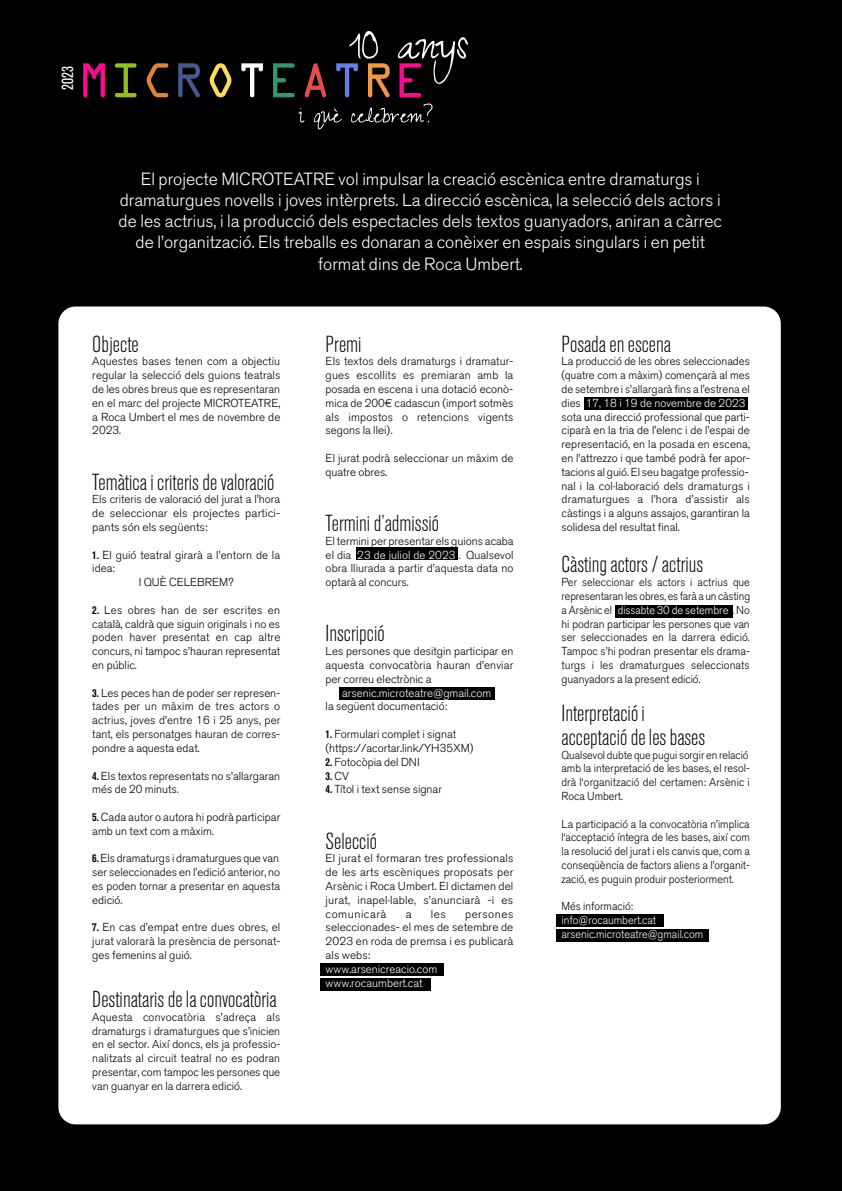
<style>
.page{position:relative;width:842px;height:1191px;background:#000}
.page>*{position:absolute;margin:0;border:0;box-sizing:border-box;transform-origin:0 0}
.t1{font:300 condensed 23px/24px "Akzidenz Grotesk BQ";color:#000}
.t2{font:300 17.5px/21px "Akzidenz Grotesk BQ";color:#fff;text-align:center}
.t3{font:condensed 15.9px "Akzidenz Grotesk BQ";color:#fff}
.t4{font:300 11.5px/13.8px "Akzidenz Grotesk BQ";color:#000;text-align:justify}
.t5{font:300 11.5px/13.8px "Akzidenz Grotesk BQ";color:#000;text-align:justify;scale:.94 1}
.t6{font:300 11.5px/13.8px "Akzidenz Grotesk BQ";color:#000;text-align:justify;scale:.95 1}
.t7{font:300 11.5px/13.8px "Akzidenz Grotesk BQ";color:#fff}
.t8{font:300 11.5px/13.8px "Akzidenz Grotesk BQ";color:#fff;scale:.95 1}
.t9{font:11.5px "Akzidenz Grotesk BQ Bd Cnd Alt";color:#000}
.s1{font-family:"Akzidenz Grotesk BQ Bd Cnd Alt";font-weight:400}
.s2{color:#fff}
.s3{font-family:"Akzidenz Grotesk BQ";font-weight:300}
</style>
<div class="page">
<svg style="left:83px;top:63px;width:22px;height:34px"></svg>
<svg style="left:115px;top:63px;width:22px;height:34px"></svg>
<svg style="left:147px;top:63px;width:21px;height:34px"></svg>
<svg style="left:178px;top:63px;width:22px;height:34px"></svg>
<svg style="left:210px;top:63px;width:21px;height:34px"></svg>
<svg style="left:241px;top:63px;width:22px;height:34px"></svg>
<svg style="left:273px;top:63px;width:22px;height:34px"></svg>
<svg style="left:305px;top:63px;width:21px;height:34px"></svg>
<svg style="left:398px;top:37px;width:70px;height:60px"></svg>
<svg style="left:336px;top:31px;width:54px;height:66px"></svg>
<svg style="left:298px;top:108px;width:6px;height:14px"></svg>
<svg style="left:314px;top:109px;width:28px;height:20px"></svg>
<svg style="left:351px;top:103px;width:82px;height:19px"></svg>
<div style="left:58px;top:306px;width:723px;height:818px;background:#fff;border-radius:17px"></div>
<div style="left:356px;top:547px;width:101px;height:13px;background:#000"></div>
<div style="left:339px;top:687px;width:156px;height:13px;background:#000"></div>
<div style="left:320px;top:963px;width:124px;height:12px;background:#000"></div>
<div style="left:320px;top:978px;width:110px;height:12px;background:#000"></div>
<div style="left:556px;top:914px;width:108px;height:13px;background:#000"></div>
<div style="left:556px;top:929px;width:152px;height:12px;background:#000"></div>
<div style="left:584px;top:397px;width:163px;height:12px;background:#000"></div>
<div style="left:615px;top:605px;width:118px;height:12px;background:#000"></div>
<h3 class="t3" style="left:59px;top:90px;width:25px;rotate:-90deg">2023</h3>
<p class="t2" style="left:119px;top:169px;width:605px">El projecte MICROTEATRE vol impulsar la creació escènica entre dramaturgs i dramaturgues novells i joves intèrprets. La direcció escènica, la selecció dels actors i de les actrius, i la producció dels espectacles dels textos guanyadors, aniran a càrrec de l’organització. Els treballs es donaran a conèixer en espais singulars i en petit format dins de Roca Umbert.</p>
<h1 class="t1" style="left:92px;top:332px;width:48px">Objecte</h1>
<p class="t4" style="left:92px;top:355px;width:190px">Aquestes bases tenen com a objectiu regular la selecció dels guions teatrals de les obres breus que es representaran en el marc del projecte MICROTEATRE, a Roca Umbert el mes de novembre de 2023.</p>
<h1 class="t1" style="left:92px;top:470px;width:184px">Temàtica i criteris de valoració</h1>
<p class="t4" style="left:92px;top:493px;width:190px">Els criteris de valoració del jurat a l'hora de seleccionar els projectes partici&shy;pants són els següents:</p>
<p class="t4" style="left:92px;top:548px;width:189px"><span class="s1">1.</span> El guió teatral girarà a l’entorn de la</p>
<p class="t4" style="left:92px;top:562px;width:24px">idea:</p>
<p class="t4" style="left:139px;top:575px;width:97px">I QUÈ CELEBREM?</p>
<p class="t4" style="left:92px;top:603px;width:189px"><span class="s1">2.</span> Les obres han de ser escrites en català, caldrà que siguin originals i no es poden haver presentat en cap altre concurs, ni tampoc s’hauran representat en públic.</p>
<p class="t4" style="left:92px;top:686px;width:190px"><span class="s1">3.</span> Les peces han de poder ser represen&shy;tades per un màxim de tres actors o actrius, joves d’entre 16 i 25 anys, per tant, els personatges hauran de corres&shy;pondre a aquesta edat.</p>
<p class="t4" style="left:92px;top:769px;width:189px"><span class="s1">4.</span> Els textos representats no s’allargaran més de 20 minuts.</p>
<p class="t4" style="left:92px;top:810px;width:189px"><span class="s1">5.</span> Cada autor o autora hi podrà participar amb un text com a màxim.</p>
<p class="t4" style="left:92px;top:851px;width:189px"><span class="s1">6.</span> Els dramaturgs i dramaturgues que van ser seleccionades en l’edició anterior, no es poden tornar a presentar en aquesta edició.</p>
<p class="t4" style="left:92px;top:920px;width:190px"><span class="s1">7.</span> En cas d’empat entre dues obres, el jurat valorarà la presència de personat&shy;ges femenins al guió.</p>
<h1 class="t1" style="left:92px;top:987px;width:186px">Destinataris de la convocatòria</h1>
<p class="t4" style="left:92px;top:1010px;width:189px">Aquesta convocatòria s’adreça als dramaturgs i dramaturgues que s’inicien en el sector. Així doncs, els ja professio&shy;nalitzats al circuit teatral no es podran presentar, com tampoc les persones que van guanyar en la darrera edició.</p>
<h1 class="t1" style="left:326px;top:332px;width:37px">Premi</h1>
<p class="t4" style="left:326px;top:355px;width:189px">Els textos dels dramaturgs i dramatur&shy;gues escollits es premiaran amb la posada en escena i una dotació econò&shy;mica de 200€ cadascun (import sotmès als impostos o retencions vigents segons la llei).</p>
<p class="t4" style="left:326px;top:451px;width:189px">El jurat podrà seleccionar un màxim de quatre obres.</p>
<h1 class="t1" style="left:326px;top:512px;width:115px">Termini d’admissió</h1>
<p class="t4" style="left:326px;top:534px;width:190px">El termini per presentar els guions acaba el dia <span class="s2">23 de juliol de 2023</span> . Qualsevol obra lliurada a partir d’aquesta data no optarà al concurs.</p>
<h1 class="t1" style="left:326px;top:622px;width:60px">Inscripció</h1>
<p class="t4" style="left:326px;top:644px;width:189px">Les persones que desitgin participar en aquesta convocatòria hauran d’enviar per correu electrònic a</p>
<p class="t7" style="left:342px;top:686px;width:151px">arsenic.microteatre@gmail.com</p>
<p class="t4" style="left:326px;top:700px;width:123px">la següent documentació:</p>
<p class="t4" style="left:326px;top:727px;width:149px"><span class="s1">1.</span> Formulari complet i signat (https://acortar.link/YH35XM)</p>
<p class="t4" style="left:326px;top:755px;width:96px"><span class="s1">2.</span> Fotocòpia del DNI</p>
<p class="t9" style="left:326px;top:769px;width:25px">3. <span class="s3">CV</span></p>
<p class="t4" style="left:326px;top:782px;width:118px"><span class="s1">4.</span> Títol i text sense signar</p>
<h1 class="t1" style="left:326px;top:829px;width:53px">Selecció</h1>
<p class="t4" style="left:326px;top:851px;width:189px">El jurat el formaran tres professionals de les arts escèniques proposats per Arsènic i Roca Umbert. El dictamen del jurat, inapel·lable, s’anunciarà -i es comunicarà</p>
<p class="t4" style="left:406px;top:907px;width:7px">a</p>
<p class="t4" style="left:431px;top:907px;width:16px">les</p>
<p class="t4" style="left:326px;top:907px;width:189px;text-indent:139px">persones seleccionades- el mes de setembre de 2023 en roda de premsa i es publicarà als webs:</p>
<p class="t7" style="left:326px;top:962px;width:113px">www.arsenicreacio.com www.rocaumbert.cat</p>
<h1 class="t1" style="left:561px;top:332px;width:111px">Posada en escena</h1>
<p class="t4" style="left:561px;top:355px;width:190px">La producció de les obres seleccionades (quatre com a màxim) començarà al mes de setembre i s’allargarà fins a l’estrena el dies <span class="s2">17, 18 i 19 de novembre de 2023 , </span>sota una direcció professional que parti&shy;ciparà en la tria de l’elenc i de l’espai de representació, en la posada en escena, en l’attrezzo i que també podrà fer apor&shy;tacions al guió. El seu bagatge professio&shy;nal i la col·laboració dels dramaturgs i dramaturgues a l’hora d’assistir als càstings i a alguns assajos, garantiran la solidesa del resultat final.</p>
<h1 class="t1" style="left:561px;top:553px;width:143px">Càsting actors / actrius</h1>
<p class="t5" style="left:561px;top:575px;width:202px">Per seleccionar els actors i actrius que representaran les obres, es farà a un càsting a Arsènic el <span class="s2">dissabte 30 de setembre</span> . No hi podran participar les persones que van ser seleccionades en la darrera edició.<br>Tampoc s’hi podran presentar els drama&shy;turgs i les dramaturgues seleccionats guanyadors a la present edició.</p>
<h1 class="t1" style="left:561px;top:701px;width:145px">Interpretació i acceptació de les bases</h1>
<p class="t5" style="left:561px;top:748px;width:202px">Qualsevol dubte que pugui sorgir en relació amb la interpretació de les bases, el resol&shy;drà l‘organització del certamen: Arsènic i Roca Umbert.</p>
<p class="t6" style="left:561px;top:817px;width:200px">La participació a la convocatòria n’implica l‘acceptació íntegra de les bases, així com la resolució del jurat i els canvis que, com a conseqüència de factors aliens a l’organit&shy;zació, es puguin produir posteriorment.</p>
<p class="t6" style="left:561px;top:899px;width:77px">Més informació:</p>
<p class="t8" style="left:561px;top:913px;width:151px">info@rocaumbert.cat arsenic.microteatre@gmail.com</p>
</div>
